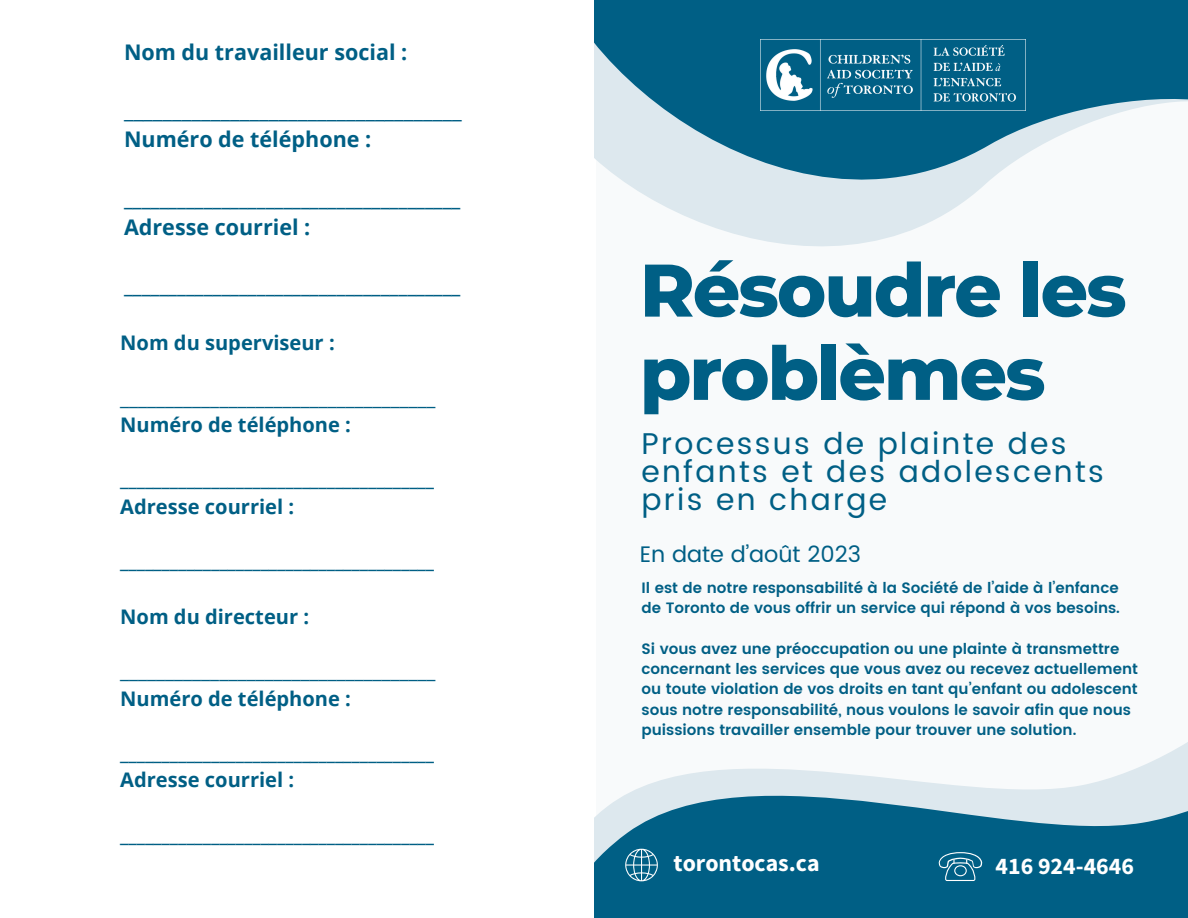
<style>
.page{position:relative;width:1188px;height:918px;background:#fff}
.page>*{position:absolute;margin:0;border:0;box-sizing:border-box;transform-origin:0 0}
.t1{font:800 74.25px/83.2px "Montserrat";letter-spacing:-.03em;color:#005f85}
.t2{font:30px/28.2px "Poppins";letter-spacing:.075em;color:#005f85}
.t3{font:700 23.85px "Source Sans Pro";color:#fff}
.t4{font:22.5px "Poppins";color:#005f85}
.t5{font:700 21.6px "Open Sans";color:#005f85}
.t6{font:21.6px "Open Sans";color:#005f85}
.t7{font:700 20.1px "Open Sans";color:#005f85}
.t8{font:20.1px "Open Sans";color:#005f85}
.t9{font:600 15px/20.2px "Poppins";color:#005f85}
</style>
<div class="page">
<svg style="left:594px;top:759px;width:594px;height:159px;background:#5091ab"></svg>
<svg style="left:594px;top:0;width:594px;height:759px"></svg>
<img style="left:760px;top:39px;width:266px;height:71px">
<svg style="left:625px;top:849px;width:33px;height:32px"></svg>
<svg style="left:939px;top:852px;width:43px;height:29px"></svg>
<p class="t5" style="left:124px;top:37px;width:285px">Nom du travailleur social :</p>
<p class="t6" style="left:124px;top:95px;width:339px">___________________________________</p>
<p class="t5" style="left:124px;top:124px;width:249px">Numéro de téléphone :</p>
<p class="t5" style="left:124px;top:183px;width:338px">______________________________________</p>
<p class="t5" style="left:124px;top:212px;width:188px">Adresse courriel :</p>
<p class="t5" style="left:124px;top:270px;width:338px">______________________________________</p>
<p class="t7" style="left:120px;top:329px;width:216px">Nom du superviseur :</p>
<p class="t8" style="left:120px;top:383px;width:317px">___________________________________</p>
<p class="t7" style="left:120px;top:410px;width:232px">Numéro de téléphone :</p>
<p class="t7" style="left:120px;top:465px;width:315px">______________________________________</p>
<p class="t7" style="left:120px;top:492px;width:175px">Adresse courriel :</p>
<p class="t7" style="left:120px;top:547px;width:315px">______________________________________</p>
<p class="t7" style="left:120px;top:602px;width:190px">Nom du directeur :</p>
<p class="t8" style="left:120px;top:657px;width:317px">___________________________________</p>
<p class="t7" style="left:120px;top:684px;width:232px">Numéro de téléphone :</p>
<p class="t7" style="left:120px;top:739px;width:315px">______________________________________</p>
<p class="t7" style="left:120px;top:766px;width:175px">Adresse courriel :</p>
<p class="t7" style="left:120px;top:820px;width:315px">______________________________________</p>
<p class="t1" style="left:640px;top:248px;width:488px">Résoudre les problèmes</p>
<p class="t2" style="left:642px;top:429px;width:464px">Processus de plainte des enfants et des adolescents pris en charge</p>
<p class="t4" style="left:640px;top:541px;width:223px">En date d’août 2023</p>
<p class="t9" style="left:642px;top:578px;width:479px">Il est de notre responsabilité à la Société de l’aide à l’enfance</p>
<p class="t9" style="left:642px;top:598px;width:480px">de Toronto de vous offrir un service qui répond à vos besoins.</p>
<p class="t9" style="left:642px;top:639px;width:498px">Si vous avez une préoccupation ou une plainte à transmettre concernant les services que vous avez ou recevez actuellement ou toute violation de vos droits en tant qu’enfant ou adolescent sous notre responsabilité, nous voulons le savoir afin que nous puissions travailler ensemble pour trouver une solution.</p>
<p class="t3" style="left:674px;top:848px;width:148px">torontocas.ca</p>
<p class="t3" style="left:996px;top:851px;width:140px">416 924-4646</p>
</div>
